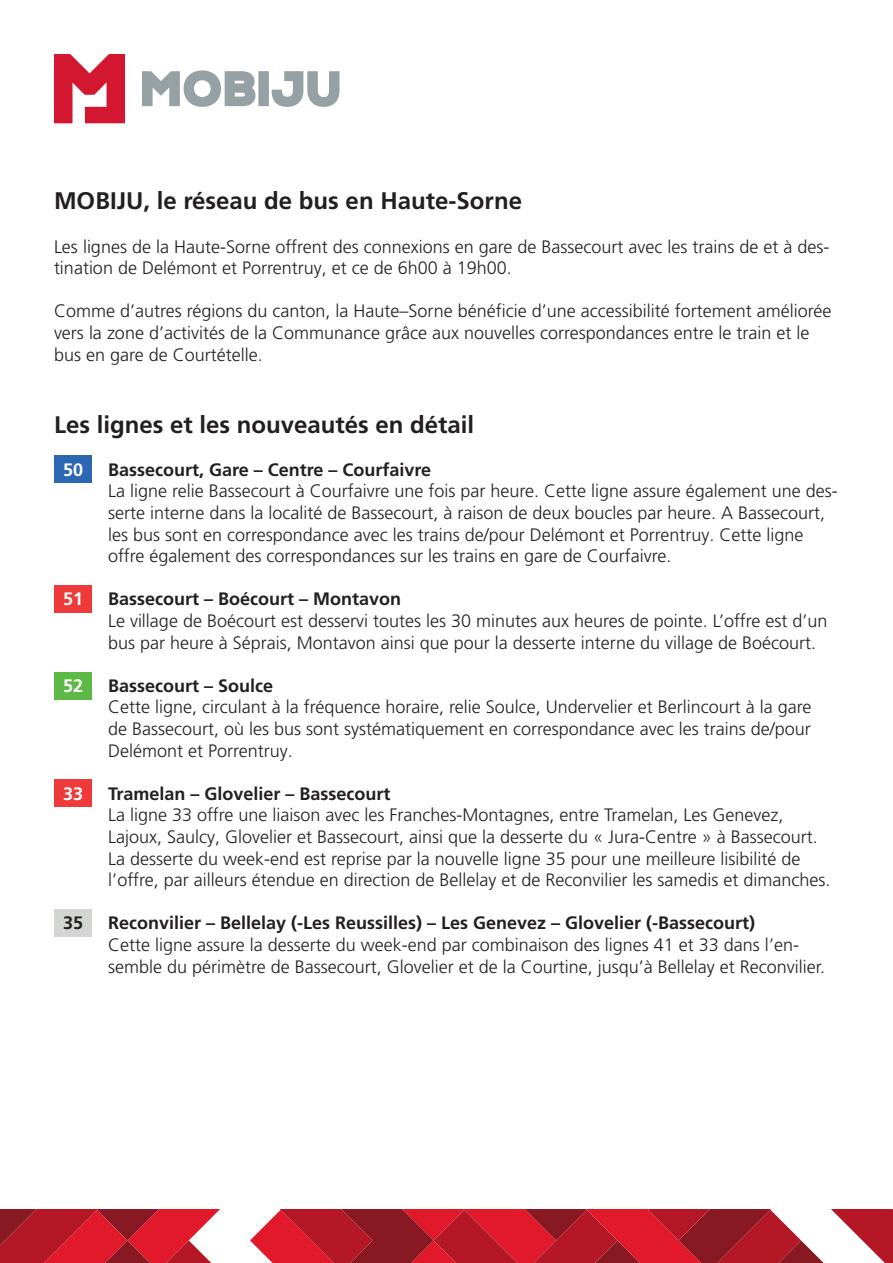
<style>
.page{position:relative;width:893px;height:1263px;background:#fff}
.page>*{position:absolute;margin:0;border:0;box-sizing:border-box;transform-origin:0 0}
.t1{font:700 24px "Frutiger LT Pro";color:#231f20}
.t2{font:300 18px/21.6px "Frutiger LT Pro";color:#231f20}
.t3{font:700 18px "Frutiger LT Pro";color:#231f20}
.t4{font:700 18px "Frutiger LT Pro";color:#fff}
</style>
<div class="page">
<div style="left:54px;top:672px;width:38px;height:28px;background:#5cb946"></div>
<div style="left:54px;top:779px;width:38px;height:28px;background:#ee3b3a"></div>
<div style="left:54px;top:585px;width:38px;height:27px;background:#ee3b3a"></div>
<div style="left:54px;top:455px;width:38px;height:28px;background:#2b67b2"></div>
<div style="left:54px;top:909px;width:38px;height:28px;background:#d3d5d3"></div>
<svg style="left:0;top:1209px;width:893px;height:54px"></svg>
<svg style="left:54px;top:54px;width:71px;height:69px"></svg>
<svg style="left:142px;top:70px;width:197px;height:37px"></svg>
<h1 class="t1" style="left:54px;top:187px;width:470px">MOBIJU, le réseau de bus en Haute-Sorne</h1>
<p class="t2" style="left:54px;top:236px;width:777px">Les lignes de la Haute-Sorne offrent des connexions en gare de Bassecourt avec les trains de et à des&shy;tination de Delémont et Porrentruy, et ce de 6h00 à 19h00.</p>
<p class="t2" style="left:54px;top:300px;width:779px">Comme d’autres régions du canton, la Haute–Sorne bénéficie d’une accessibilité fortement améliorée vers la zone d’activités de la Communance grâce aux nouvelles correspondances entre le train et le bus en gare de Courtételle.</p>
<h1 class="t1" style="left:54px;top:410px;width:422px">Les lignes et les nouveautés en détail</h1>
<p class="t4" style="left:63px;top:459px;width:22px">50</p>
<p class="t3" style="left:108px;top:459px;width:325px">Bassecourt, Gare – Centre – Courfaivre</p>
<p class="t2" style="left:108px;top:480px;width:731px">La ligne relie Bassecourt à Courfaivre une fois par heure. Cette ligne assure également une des&shy;serte interne dans la localité de Bassecourt, à raison de deux boucles par heure. A Bassecourt, les bus sont en correspondance avec les trains de/pour Delémont et Porrentruy. Cette ligne offre également des correspondances sur les trains en gare de Courfaivre.</p>
<p class="t4" style="left:63px;top:588px;width:22px">51</p>
<p class="t3" style="left:108px;top:588px;width:295px">Bassecourt – Boécourt – Montavon</p>
<p class="t2" style="left:108px;top:610px;width:721px">Le village de Boécourt est desservi toutes les 30 minutes aux heures de pointe. L’offre est d’un bus par heure à Séprais, Montavon ainsi que pour la desserte interne du village de Boécourt.</p>
<p class="t4" style="left:63px;top:675px;width:22px">52</p>
<p class="t3" style="left:108px;top:675px;width:167px">Bassecourt – Soulce</p>
<p class="t2" style="left:108px;top:696px;width:705px;text-align:justify">Cette ligne, circulant à la fréquence horaire, relie Soulce, Undervelier et Berlincourt à la gare de Bassecourt, où les bus sont systématiquement en correspondance avec les trains de/pour Delémont et Porrentruy.</p>
<p class="t4" style="left:63px;top:783px;width:22px">33</p>
<p class="t3" style="left:108px;top:783px;width:284px">Tramelan – Glovelier – Bassecourt</p>
<p class="t2" style="left:108px;top:804px;width:724px">La ligne 33 offre une liaison avec les Franches-Montagnes, entre Tramelan, Les Genevez, Lajoux, Saulcy, Glovelier et Bassecourt, ainsi que la desserte du « Jura-Centre » à Bassecourt.<br>La desserte du week-end est reprise par la nouvelle ligne 35 pour une meilleure lisibilité de l’offre, par ailleurs étendue en direction de Bellelay et de Reconvilier les samedis et dimanches.</p>
<p class="t3" style="left:63px;top:912px;width:22px">35</p>
<p class="t3" style="left:108px;top:912px;width:649px">Reconvilier – Bellelay (-Les Reussilles) – Les Genevez – Glovelier (-Bassecourt)</p>
<p class="t2" style="left:108px;top:934px;width:719px">Cette ligne assure la desserte du week-end par combinaison des lignes 41 et 33 dans l’en&shy;semble du périmètre de Bassecourt, Glovelier et de la Courtine, jusqu’à Bellelay et Reconvilier.</p>
</div>
